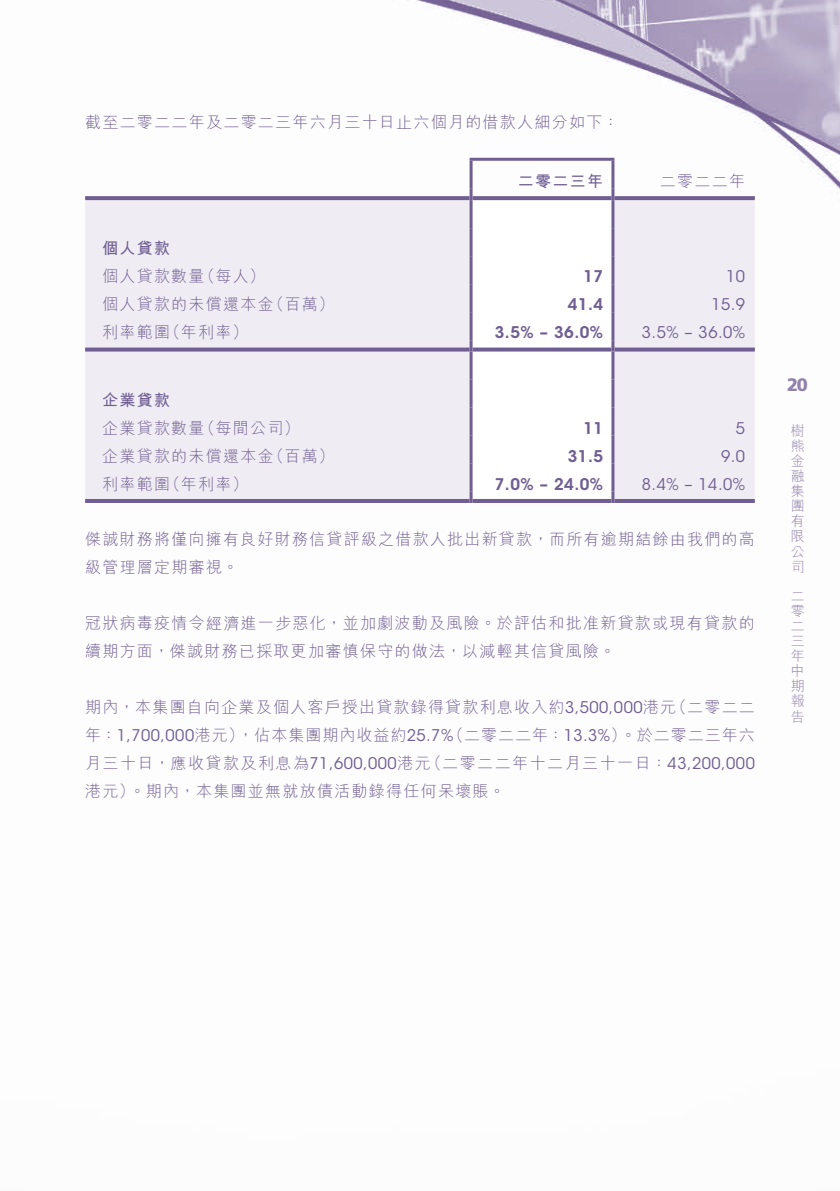
<style>
.page{position:relative;width:840px;height:1191px;background:#fff}
.page>*{position:absolute;margin:0;border:0;box-sizing:border-box;transform-origin:0 0}
.t1{font:900 18px "Frutiger LT Std";color:#9282ab}
.t2{font:300 16px/28px "M Hei HK";letter-spacing:.08em;color:#705e92}
.t3{font:16px "ITC Avant Garde Std";letter-spacing:.03em;color:#705e92}
.t4{font:600 16px "ITC Avant Garde Std";letter-spacing:.03em;color:#705e92}
.t5{font:300 16px "M Hei HK";letter-spacing:.06em;color:#705e92}
.t6{font:700 16px "M Hei HK";letter-spacing:.08em;color:#705e92}
.t7{font:300 14px/15.2px "M Hei HK";color:#9282ab;text-align:justify}
.s1{font-family:"ITC Avant Garde Std";font-weight:400}
.s2{font-family:"M Hei HK";font-weight:300}
</style>
<div class="page">
<img style="left:407px;top:0;width:432px;height:503px">
<div style="left:85px;top:200px;width:669px;height:299px;background:#efedf3"></div>
<svg style="left:472px;top:200px;width:139px;height:299px"></svg>
<svg style="left:469px;top:340px;width:3px;height:11px"></svg>
<svg style="left:611px;top:340px;width:3px;height:11px"></svg>
<svg style="left:469px;top:491px;width:3px;height:12px"></svg>
<svg style="left:611px;top:491px;width:3px;height:12px"></svg>
<hr style="left:469px;top:161px;width:3px;height:28px;background:#705e92">
<hr style="left:469px;top:158px;width:145px;height:3px;background:#705e92">
<hr style="left:611px;top:161px;width:3px;height:28px;background:#705e92">
<svg style="left:469px;top:189px;width:3px;height:11px"></svg>
<svg style="left:611px;top:189px;width:3px;height:11px"></svg>
<hr style="left:469px;top:200px;width:3px;height:28px;background:#705e92">
<hr style="left:611px;top:200px;width:3px;height:28px;background:#705e92">
<hr style="left:469px;top:228px;width:3px;height:28px;background:#705e92">
<hr style="left:469px;top:256px;width:3px;height:28px;background:#705e92">
<hr style="left:469px;top:284px;width:3px;height:28px;background:#705e92">
<hr style="left:469px;top:312px;width:3px;height:28px;background:#705e92">
<hr style="left:469px;top:351px;width:3px;height:28px;background:#705e92">
<hr style="left:469px;top:379px;width:3px;height:28px;background:#705e92">
<hr style="left:469px;top:407px;width:3px;height:28px;background:#705e92">
<hr style="left:469px;top:435px;width:3px;height:28px;background:#705e92">
<hr style="left:469px;top:463px;width:3px;height:28px;background:#705e92">
<hr style="left:611px;top:228px;width:3px;height:28px;background:#705e92">
<hr style="left:611px;top:256px;width:3px;height:28px;background:#705e92">
<hr style="left:611px;top:284px;width:3px;height:28px;background:#705e92">
<hr style="left:611px;top:312px;width:3px;height:28px;background:#705e92">
<hr style="left:611px;top:351px;width:3px;height:28px;background:#705e92">
<hr style="left:611px;top:379px;width:3px;height:28px;background:#705e92">
<hr style="left:611px;top:407px;width:3px;height:28px;background:#705e92">
<hr style="left:611px;top:435px;width:3px;height:28px;background:#705e92">
<hr style="left:611px;top:463px;width:3px;height:28px;background:#705e92">
<svg style="left:85px;top:196px;width:384px;height:4px;background:#746395"></svg>
<svg style="left:472px;top:196px;width:139px;height:4px"></svg>
<svg style="left:614px;top:196px;width:140px;height:4px"></svg>
<svg style="left:85px;top:347px;width:384px;height:4px;background:#81719f"></svg>
<svg style="left:472px;top:347px;width:139px;height:4px"></svg>
<svg style="left:614px;top:347px;width:140px;height:4px"></svg>
<hr style="left:85px;top:499px;width:384px;height:4px;background:#705e92">
<hr style="left:472px;top:499px;width:139px;height:4px;background:#705e92">
<hr style="left:614px;top:499px;width:140px;height:4px;background:#705e92">
<p class="t2" style="left:85px;top:107px;width:535px">截至二零二二年及二零二三年六月三十日止六個月的借款人細分如下：</p>
<p class="t6" style="left:517px;top:169px;width:87px">二零二三年</p>
<p class="t2" style="left:659px;top:166px;width:87px">二零二二年</p>
<p class="t6" style="left:102px;top:237px;width:69px">個人貸款</p>
<p class="t2" style="left:102px;top:262px;width:104px">個人貸款數量</p>
<p class="t2" style="left:199px;top:262px;width:68px">（每人(</p>
<p class="t4" style="left:583px;top:266px;width:21px">17</p>
<p class="t3" style="left:725px;top:267px;width:20px">10</p>
<p class="t2" style="left:102px;top:290px;width:173px">個人貸款的未償還本金</p>
<p class="t2" style="left:268px;top:290px;width:68px">（百萬(</p>
<p class="t4" style="left:567px;top:294px;width:37px">41.4</p>
<p class="t3" style="left:711px;top:295px;width:35px">15.9</p>
<p class="t2" style="left:164px;top:318px;width:85px">（年利率(</p>
<p class="t2" style="left:102px;top:318px;width:69px">利率範圍</p>
<p class="t4" style="left:494px;top:322px;width:110px">3.5% – 36.0%</p>
<p class="t3" style="left:641px;top:323px;width:105px">3.5% – 36.0%</p>
<p class="t6" style="left:102px;top:388px;width:69px">企業貸款</p>
<p class="t2" style="left:102px;top:413px;width:104px">企業貸款數量</p>
<p class="t2" style="left:199px;top:413px;width:102px">（每間公司(</p>
<p class="t4" style="left:583px;top:417px;width:21px">11</p>
<p class="t3" style="left:735px;top:418px;width:11px">5</p>
<p class="t2" style="left:102px;top:441px;width:173px">企業貸款的未償還本金</p>
<p class="t2" style="left:268px;top:441px;width:68px">（百萬(</p>
<p class="t4" style="left:567px;top:445px;width:37px">31.5</p>
<p class="t3" style="left:720px;top:446px;width:25px">9.0</p>
<p class="t2" style="left:164px;top:469px;width:85px">（年利率(</p>
<p class="t2" style="left:102px;top:469px;width:69px">利率範圍</p>
<p class="t4" style="left:494px;top:473px;width:110px">7.0% – 24.0%</p>
<p class="t3" style="left:641px;top:474px;width:105px">8.4% – 14.0%</p>
<p class="t2" style="left:85px;top:525px;width:670px">傑誠財務將僅向擁有良好財務信貸評級之借款人批出新貸款，而所有逾期結餘由我們的高級管理層定期審視。</p>
<p class="t2" style="left:85px;top:609px;width:670px">冠狀病毒疫情令經濟進一步惡化，並加劇波動及風險。於評估和批准新貸款或現有貸款的續期方面，傑誠財務已採取更加審慎保守的做法，以減輕其信貸風險。</p>
<p class="t2" style="left:447px;top:693px;width:308px;text-indent:-362px">期內，本集團自向企業及個人客戶授出貸款錄得貸款利息收入約<span class="s1">3,500,000</span>港元<br>（二零二二年：<span class="s1">13.3%</span>）。於二零二三年六</p>
<p class="t2" style="left:670px;top:693px;width:86px">（二零二二</p>
<p class="t3" style="left:85px;top:726px;width:160px"><span class="s2">年：</span>1,700,000<span class="s2">港元）</span></p>
<p class="t5" style="left:238px;top:724px;width:217px">，佔本集團期內收益約<span class="s1">25.7%</span></p>
<p class="t2" style="left:85px;top:749px;width:421px">月三十日，應收貸款及利息為<span class="s1">71,600,000</span>港元<br>港元）。期內，本集團並無就放債活動錄得任何呆壞賬。</p>
<p class="t2" style="left:425px;top:749px;width:330px">（二零二二年十二月三十一日：<span class="s1">43,200,000</span></p>
<p class="t1" style="left:786px;top:373px;width:22px">20</p>
<p class="t7" style="left:790px;top:422px;width:15px">樹熊金融集團有限公司</p>
<p class="t7" style="left:790px;top:587px;width:15px">二零二三年中期報告</p>
</div>
